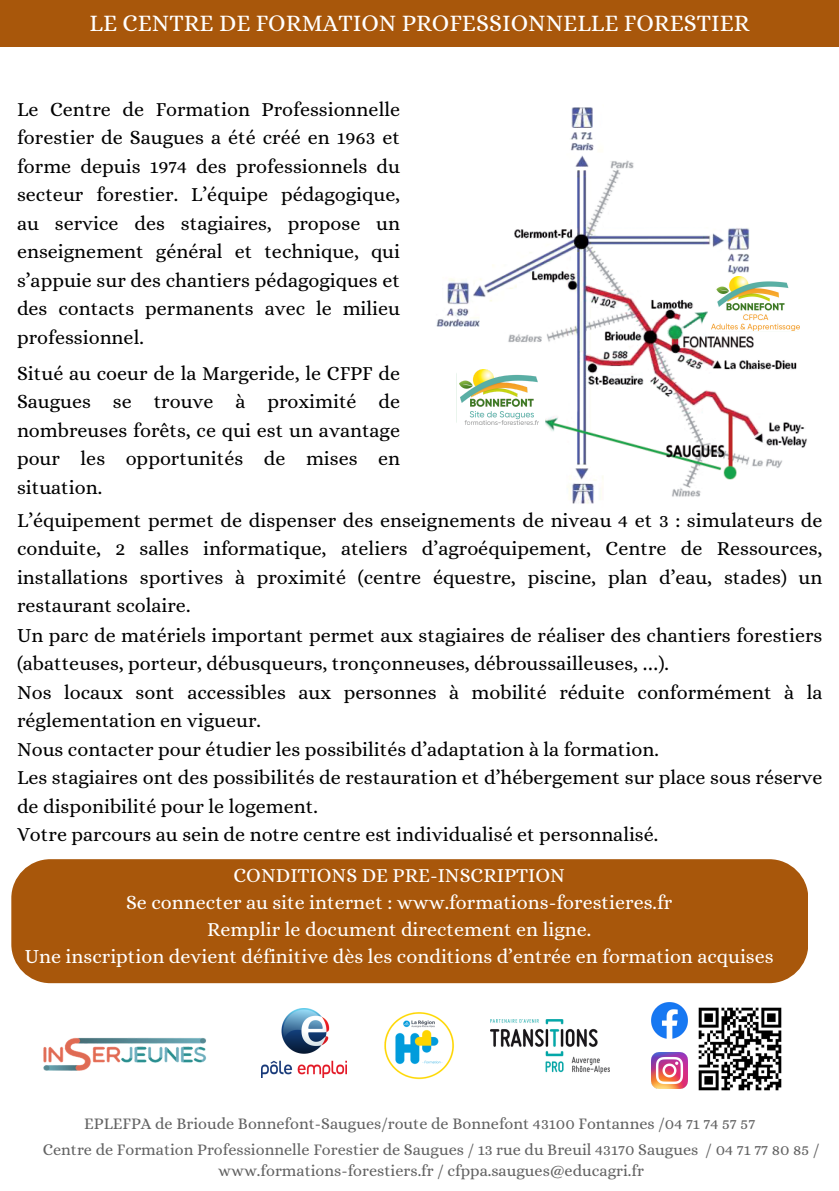
<style>
.page{position:relative;width:839px;height:1191px;background:#fff}
.page>*{position:absolute;margin:0;border:0;box-sizing:border-box;transform-origin:0 0}
.t1{font:23.8px "Alice";color:#fff}
.t2{font:20px/28.4px "Alice";color:#000}
.t3{font:20px "Alice";color:#fff}
.t4{font:16.2px/21.6px "Alice";color:#626262;text-align:center}
.s1{font-family:"Noto Sans Gurmukhi"}
</style>
<div class="page">
<div style="left:11px;top:859px;width:797px;height:124px;background:#a8570b;border-radius:39px"></div>
<img style="left:436px;top:107px;width:371px;height:397px">
<div style="left:457px;top:369px;width:88px;height:78px;background:#fff"></div>
<img style="left:459px;top:369px;width:79px;height:56px">
<img style="left:711px;top:277px;width:88px;height:54px">
<div style="left:0;top:0;width:838px;height:47px;background:#a8570b"></div>
<img style="left:698px;top:1007px;width:84px;height:84px">
<img style="left:651px;top:1002px;width:36px;height:36px">
<img style="left:651px;top:1053px;width:36px;height:36px">
<img style="left:384px;top:1012px;width:70px;height:68px">
<img style="left:261px;top:1009px;width:86px;height:69px">
<img style="left:491px;top:1020px;width:118px;height:54px">
<img style="left:43px;top:1037px;width:164px;height:34px">
<p class="t1" style="left:90px;top:9px;width:661px">LE CENTRE DE FORMATION PROFESSIONNELLE FORESTIER</p>
<p class="t2" style="left:17px;top:95px;width:384px;text-align:justify">Le Centre de Formation Professionnelle forestier de Saugues a été créé en 1963 et forme depuis 1974 des professionnels du secteur forestier. L’équipe pédagogique, au service des stagiaires, propose un enseignement général et technique, qui s’appuie sur des chantiers pédagogiques et des contacts permanents avec le milieu professionnel.</p>
<p class="t2" style="left:17px;top:359px;width:384px;text-align:justify">Situé au coeur de la Margeride, le CFPF de Saugues se trouve à proximité de nombreuses forêts, ce qui est un avantage pour les opportunités de mises en situation.</p>
<p class="t2" style="left:17px;top:506px;width:807px;text-align:justify">L’équipement permet de dispenser des enseignements de niveau 4 et 3 : simulateurs de conduite, 2 salles informatique, ateliers d’agroéquipement, Centre de Ressources, installations sportives à proximité (centre équestre, piscine, plan d’eau, stades) un restaurant scolaire.</p>
<p class="t2" style="left:17px;top:621px;width:807px">Un parc de matériels important permet aux stagiaires de réaliser des chantiers forestiers (abatteuses, porteur, débusqueurs, tronçonneuses, débroussailleuses, <span class="s1">…</span>).</p>
<p class="t2" style="left:17px;top:678px;width:807px">Nos locaux sont accessibles aux personnes à mobilité réduite conformément à la réglementation en vigueur.</p>
<p class="t2" style="left:17px;top:735px;width:643px">Nous contacter pour étudier les possibilités d’adaptation à la formation.</p>
<p class="t2" style="left:17px;top:763px;width:807px">Les stagiaires ont des possibilités de restauration et d’hébergement sur place sous réserve de disponibilité pour le logement.</p>
<p class="t2" style="left:17px;top:820px;width:642px">Votre parcours au sein de notre centre est individualisé et personnalisé.</p>
<p class="t3" style="left:233px;top:864px;width:333px">CONDITIONS DE PRE-INSCRIPTION</p>
<p class="t3" style="left:126px;top:891px;width:548px">Se connecter au site internet : www.formations-forestieres.fr</p>
<p class="t3" style="left:207px;top:918px;width:385px">Remplir le document directement en ligne.</p>
<p class="t3" style="left:25px;top:945px;width:750px">Une inscription devient définitive dès les conditions d’entrée en formation acquises</p>
<p class="t4" style="left:84px;top:1113px;width:672px">EPLEFPA de Brioude Bonnefont-Saugues/route de Bonnefont 43100 Fontannes /04 71 74 57 57</p>
<p class="t4" style="left:43px;top:1138px;width:778px">Centre de Formation Professionnelle Forestier de Saugues / 13 rue du Breuil 43170 Saugues / 04 71 77 80 85 / www.formations-forestiers.fr / cfppa.saugues@educagri.fr</p>
</div>
